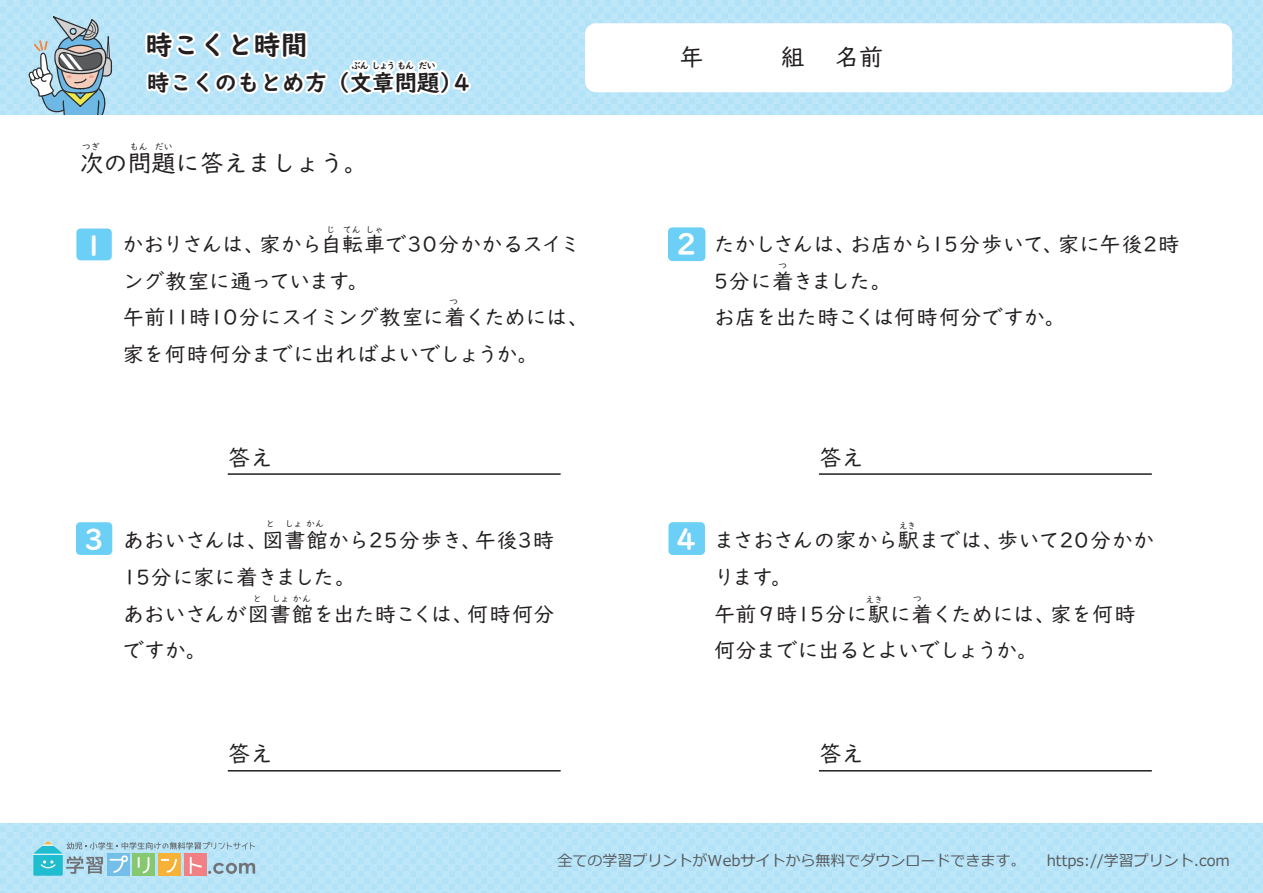
<style>
.page{position:relative;width:1263px;height:893px;background:#fff}
.page>*{position:absolute;margin:0;border:0;box-sizing:border-box;transform-origin:0 0}
.t1{font:29.1px "UD Digi Kyokasho NP B";color:#fff}
.t2{font:28.35px "UD Digi Kyokasho NP B";color:#fff}
.t3{font:28.2px "UD Digi Kyokasho NP B";color:#fff}
.t4{font:27.45px "UD Digi Kyokasho NP B";color:#fff}
.t5{font:27px "UD Digi Kyokasho NP B";color:#231f20}
.t6{font:24px "UD Digi Kyokasho NP R";color:#231f20}
.t7{font:22.5px "UD Digi Kyokasho NP B";color:#231f20}
.t8{font:22.5px "UD Digi Kyokasho NP R";color:#231f20}
.t9{font:21px/36.8px "UD Digi Kyokasho NP R";letter-spacing:-.01em;color:#231f20}
.t10{font:15px "Meiryo";color:#56595b}
.t11{font:9px "UD Digi Kyokasho NP R";letter-spacing:.005em;color:#231f20}
.t12{font:9px "UD Digi Kyokasho NP B";letter-spacing:-.055em;color:#231f20}
</style>
<div class="page">
<div style="left:0;top:0;width:1263px;height:114px;background:#bde6f9"></div>
<div style="left:0;top:823px;width:1263px;height:70px;background:#bde6f9"></div>
<div style="left:585px;top:23px;width:647px;height:69px;background:#fff;border-radius:11px"></div>
<svg style="left:33px;top:841px;width:222px;height:35px"></svg>
<svg style="left:28px;top:16px;width:84px;height:98px"></svg>
<div style="left:76px;top:229px;width:36px;height:31px;background:#6bcff6;border-radius:4px"></div>
<div style="left:76px;top:522px;width:36px;height:33px;background:#6bcff6;border-radius:4px"></div>
<div style="left:668px;top:227px;width:37px;height:34px;background:#6bcff6;border-radius:4px"></div>
<div style="left:668px;top:522px;width:37px;height:33px;background:#6bcff6;border-radius:4px"></div>
<hr style="left:228px;top:473px;width:333px;height:2px;background:#231f20">
<hr style="left:228px;top:770px;width:333px;height:1px;background:#231f20">
<hr style="left:819px;top:473px;width:333px;height:2px;background:#231f20">
<hr style="left:819px;top:770px;width:333px;height:1px;background:#231f20">
<svg style="left:142px;top:0;width:333px;height:115px"></svg>
<p class="t5" style="left:146px;top:29px;width:163px">時こくと時間</p>
<p class="t7" style="left:147px;top:69px;width:316px">時こくのもとめ方（文章問題）</p>
<p class="t12" style="left:351px;top:61px;width:86px">ぶんしょうもんだい</p>
<p class="t7" style="left:454px;top:69px;width:17px">4</p>
<p class="t11" style="left:82px;top:141px;width:19px">つぎ</p>
<p class="t11" style="left:130px;top:141px;width:45px">もん だい</p>
<p class="t6" style="left:80px;top:149px;width:289px">次の問題に答えましょう。</p>
<h3 class="t4" style="left:84px;top:229px;width:21px">1</h3>
<p class="t11" style="left:343px;top:224px;width:42px">てんしゃ</p>
<p class="t11" style="left:326px;top:224px;width:10px">じ</p>
<p class="t9" style="left:123px;top:226px;width:468px">かおりさんは、家から自転車で30分かかるスイミング教室に通っています。<br>午前11時10分にスイミング教室に着くためには、家を何時何分までに出ればよいでしょうか。</p>
<p class="t11" style="left:449px;top:297px;width:10px">つ</p>
<h3 class="t3" style="left:84px;top:522px;width:21px">3</h3>
<p class="t8" style="left:228px;top:444px;width:46px">答え</p>
<p class="t11" style="left:266px;top:518px;width:60px">と しょかん</p>
<p class="t9" style="left:123px;top:522px;width:433px">あおいさんは、図書館から25分歩き、午後3時<br>15分に家に着きました。<br>あおいさんが図書館を出た時こくは、何時何分ですか。</p>
<p class="t11" style="left:253px;top:594px;width:60px">と しょかん</p>
<p class="t8" style="left:228px;top:741px;width:46px">答え</p>
<p class="t6" style="left:680px;top:43px;width:25px">年</p>
<p class="t6" style="left:781px;top:43px;width:25px">組</p>
<p class="t6" style="left:835px;top:43px;width:49px">名前</p>
<h1 class="t1" style="left:676px;top:226px;width:22px">2</h1>
<p class="t9" style="left:714px;top:226px;width:467px">たかしさんは、お店から15分歩いて、家に午後2時<br>5分に着きました。<br>お店を出た時こくは何時何分ですか。</p>
<p class="t11" style="left:778px;top:260px;width:10px">つ</p>
<p class="t8" style="left:819px;top:444px;width:46px">答え</p>
<h2 class="t2" style="left:676px;top:522px;width:22px">4</h2>
<p class="t11" style="left:899px;top:520px;width:19px">えき</p>
<p class="t9" style="left:714px;top:522px;width:442px">まさおさんの家から駅までは、歩いて20分かかります。<br>午前９時15分に駅に着くためには、家を何時何分までに出るとよいでしょうか。</p>
<p class="t11" style="left:866px;top:594px;width:19px">えき</p>
<p class="t11" style="left:913px;top:593px;width:10px">つ</p>
<p class="t8" style="left:819px;top:741px;width:46px">答え</p>
<p class="t10" style="left:558px;top:850px;width:469px">全ての学習プリントがWebサイトから無料でダウンロードできます。</p>
<p class="t10" style="left:1047px;top:850px;width:185px">https://学習プリント.com</p>
</div>
